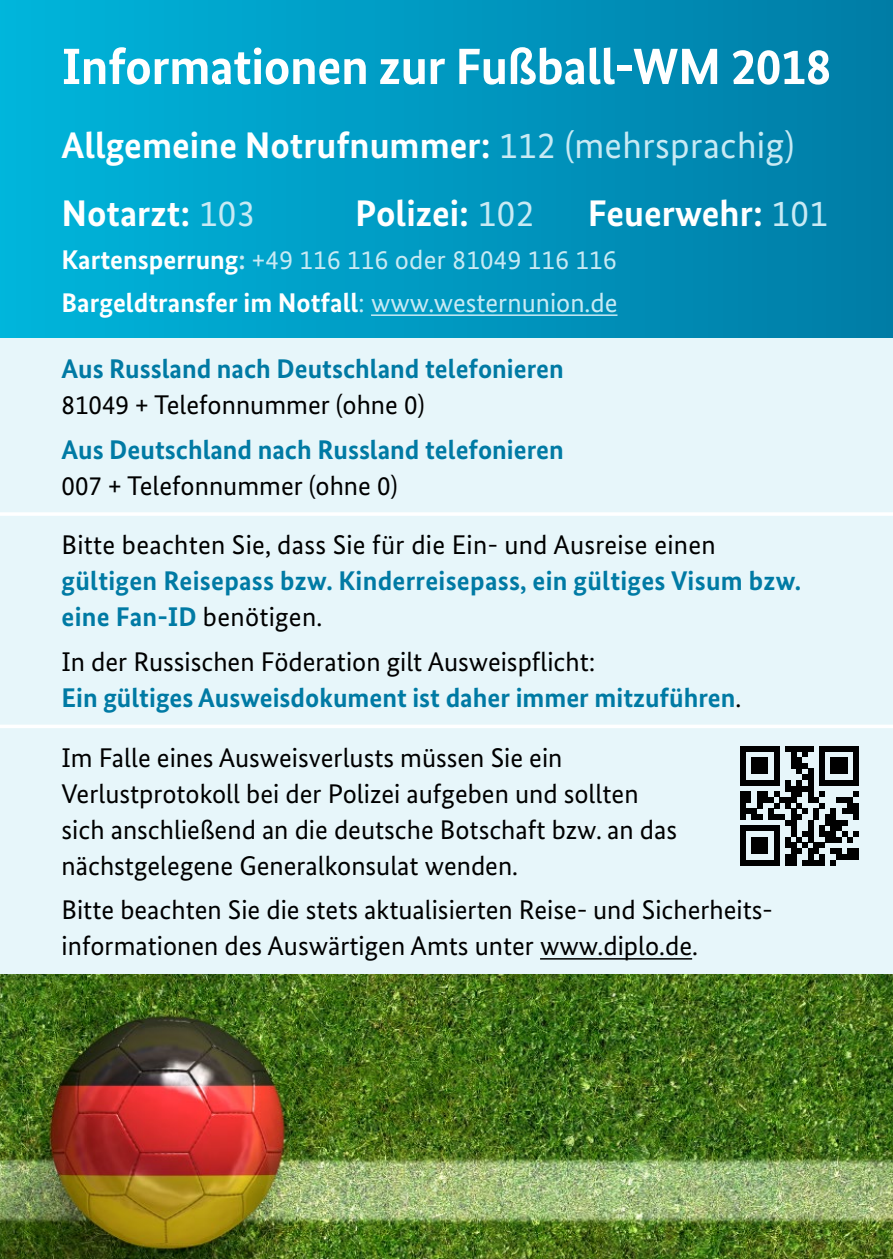
<style>
.page{position:relative;width:893px;height:1259px;background:#fff}
.page>*{position:absolute;margin:0;border:0;box-sizing:border-box;transform-origin:0 0}
.Headline{font:700 51px "Bundes Sans";letter-spacing:-.01em;color:#fff}
.Fließtext{font:700 36.9px "Bundes Sans";color:#fff}
.Fließtext-2{font:27px/36px "Bundes Sans";color:#000}
.Fließtext-3{font:700 27px/36px "Bundes Sans";color:#007aa4}
.Fließtext-4{font:700 27px "Bundes Sans";color:#fff}
.Fließtext-5{font:27px "Bundes Sans";letter-spacing:.01em;color:#c8eaf4}
.s1{font-weight:400;color:#c8eaf4}
.s2{font-weight:700;color:#fff}
.s3{font-weight:700}
.s4{font-weight:400;color:#000}
</style>
<div class="page">
<div style="left:0;top:0;width:893px;height:985px;background:#e7f6fa"></div>
<div style="left:0;top:0;width:893px;height:337px;background:linear-gradient(to right,#00b5dc,#007ca6)"></div>
<hr style="left:371px;top:314px;width:246px;height:2px;background:#c8eaf4">
<hr style="left:0;top:512px;width:893px;height:4px;background:#fff">
<hr style="left:0;top:725px;width:893px;height:3px;background:#fff">
<img style="left:0;top:974px;width:893px;height:285px">
<hr style="left:540px;top:958px;width:152px;height:1px;background:#000">
<svg style="left:740px;top:746px;width:119px;height:119px"></svg>
<p class="Headline" style="left:62px;top:35px;width:771px">Informationen zur Fußball-WM 2018</p>
<p class="Fließtext" style="left:62px;top:123px;width:735px">Allgemeine Notrufnummer: <span class="s1">112 (mehrsprachig)</span></p>
<p class="Fließtext" style="left:62px;top:191px;width:195px">Notarzt: <span class="s1">103</span></p>
<p class="Fließtext" style="left:355px;top:191px;width:180px">Polizei: <span class="s1">102</span></p>
<p class="Fließtext" style="left:588px;top:191px;width:242px">Feuerwehr: <span class="s1">101</span></p>
<p class="Fließtext-5" style="left:62px;top:243px;width:556px"><span class="s2">Kartensperrung</span><span class="s3">:</span> +49 116 116 oder 81049 116 116</p>
<p class="Fließtext-4" style="left:62px;top:286px;width:557px">Bargeldtransfer im Notfall<span class="s1">: www.westernunion.de</span></p>
<p class="Fließtext-3" style="left:62px;top:350px;width:504px">Aus Russland nach Deutschland telefonieren</p>
<p class="Fließtext-2" style="left:62px;top:386px;width:365px">81049 + Telefonnummer (ohne 0)</p>
<p class="Fließtext-3" style="left:62px;top:431px;width:504px">Aus Deutschland nach Russland telefonieren</p>
<p class="Fließtext-2" style="left:62px;top:467px;width:338px">007 + Telefonnummer (ohne 0)</p>
<p class="Fließtext-3" style="left:62px;top:527px;width:741px"><span class="s4">Bitte beachten Sie, dass Sie für die Ein- und Ausreise einen </span>gültigen Reisepass bzw. Kinderreisepass, ein gültiges Visum bzw. eine Fan-ID <span class="s4">benötigen.</span></p>
<p class="Fließtext-2" style="left:62px;top:643px;width:535px">In der Russischen Föderation gilt Ausweispflicht:</p>
<p class="Fließtext-3" style="left:62px;top:679px;width:681px">Ein gültiges Ausweisdokument ist daher immer mitzuführen<span class="s4">.</span></p>
<p class="Fließtext-2" style="left:62px;top:739px;width:617px">Im Falle eines Ausweisverlusts müssen Sie ein Verlustprotokoll bei der Polizei aufgeben und sollten sich anschließend an die deutsche Botschaft bzw. an das nächstgelegene Generalkonsulat wenden.</p>
<p class="Fließtext-2" style="left:62px;top:891px;width:709px">Bitte beachten Sie die stets aktualisierten Reise- und Sicherheits&shy;informationen des Auswärtigen Amts unter www.diplo.de.</p>
</div>
